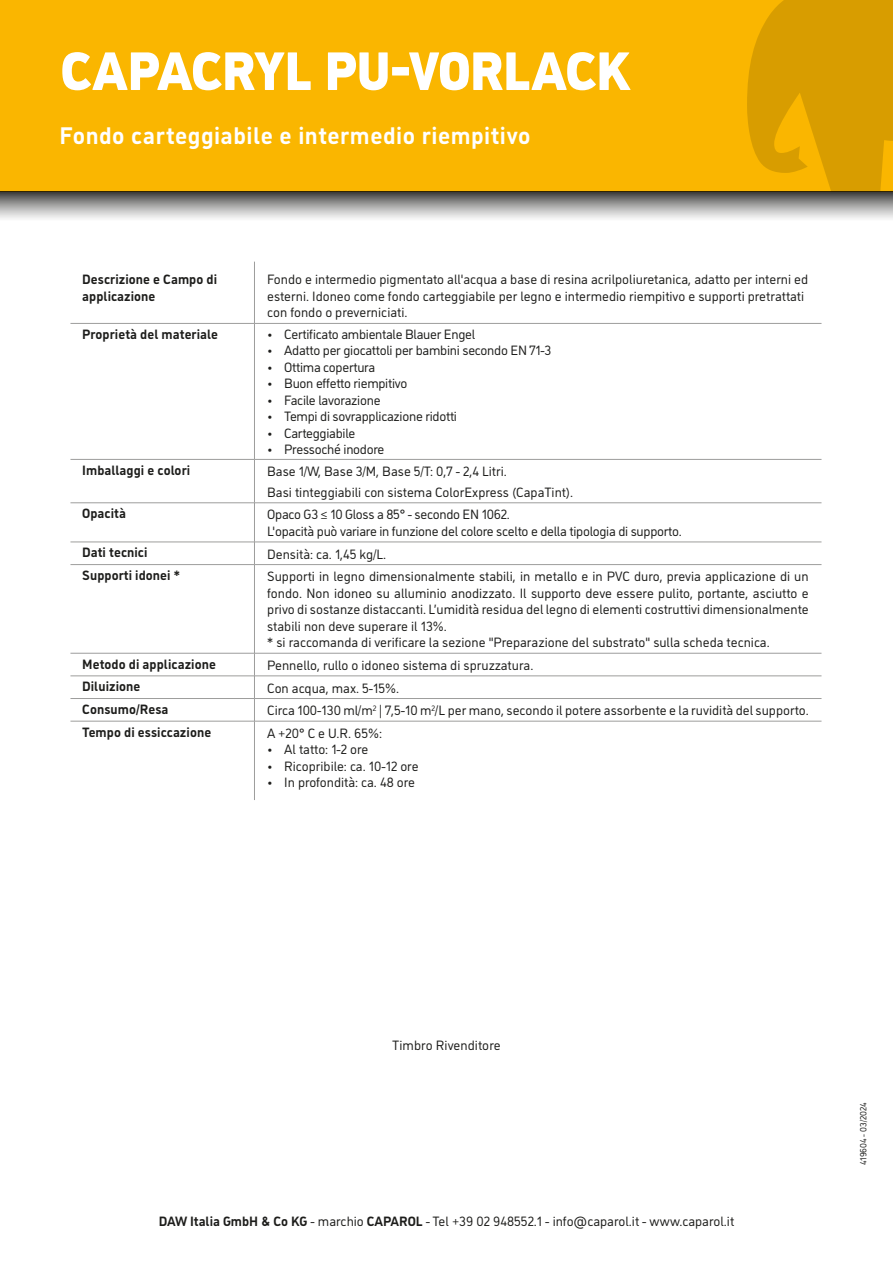
<style>
.page{position:relative;width:893px;height:1263px;background:#fff}
.page>*{position:absolute;margin:0;border:0;box-sizing:border-box;transform-origin:0 0}
.t1{font:900 54px "CAP Elephant";letter-spacing:-.02em;color:#fff}
.t2{font:700 24px "CAP Elephant";letter-spacing:.02em;color:#fff}
.t3{font:13.5px/16.5px "CAP Elephant";color:#1d1d1b}
.t4{font:13.5px/16.5px "CAP Elephant";letter-spacing:-.02em;color:#1d1d1b}
.t5{font:700 13.5px/16.5px "CAP Elephant";letter-spacing:.005em;color:#1d1d1b}
.t6{font:9px "CAP Elephant";color:#1d1d1b}
.s1{font-weight:700}
</style>
<div class="page">
<div style="left:0;top:0;width:893px;height:191px;background:#fab600"></div>
<svg style="left:747px;top:0;width:146px;height:191px"></svg>
<hr style="left:254px;top:261px;width:1px;height:62px;background:#9d9d9c">
<hr style="left:69px;top:323px;width:185px;height:1px;background:#9d9d9c">
<hr style="left:254px;top:323px;width:567px;height:1px;background:#9d9d9c">
<hr style="left:254px;top:323px;width:1px;height:136px;background:#9d9d9c">
<hr style="left:69px;top:459px;width:185px;height:1px;background:#9d9d9c">
<hr style="left:254px;top:459px;width:567px;height:1px;background:#9d9d9c">
<hr style="left:254px;top:459px;width:1px;height:44px;background:#9d9d9c">
<hr style="left:69px;top:502px;width:185px;height:1px;background:#9d9d9c">
<hr style="left:254px;top:502px;width:567px;height:1px;background:#9d9d9c">
<hr style="left:254px;top:503px;width:1px;height:39px;background:#9d9d9c">
<hr style="left:69px;top:542px;width:185px;height:1px;background:#9d9d9c">
<hr style="left:254px;top:542px;width:567px;height:1px;background:#9d9d9c">
<svg style="left:254px;top:543px;width:1px;height:21px"></svg>
<hr style="left:69px;top:564px;width:185px;height:1px;background:#9d9d9c">
<hr style="left:254px;top:564px;width:567px;height:1px;background:#9d9d9c">
<hr style="left:254px;top:565px;width:1px;height:88px;background:#9d9d9c">
<hr style="left:69px;top:653px;width:185px;height:1px;background:#9d9d9c">
<hr style="left:254px;top:653px;width:567px;height:1px;background:#9d9d9c">
<hr style="left:69px;top:676px;width:185px;height:1px;background:#9d9d9c">
<hr style="left:254px;top:676px;width:567px;height:1px;background:#9d9d9c">
<hr style="left:69px;top:698px;width:185px;height:1px;background:#9d9d9c">
<hr style="left:254px;top:698px;width:567px;height:1px;background:#9d9d9c">
<svg style="left:254px;top:653px;width:1px;height:68px"></svg>
<hr style="left:69px;top:721px;width:185px;height:1px;background:#9d9d9c">
<hr style="left:254px;top:721px;width:567px;height:1px;background:#9d9d9c">
<hr style="left:254px;top:721px;width:1px;height:79px;background:#9d9d9c">
<div style="left:60px;top:251px;width:773px;height:561px;border:10px solid #fff;border-radius:8px"></div>
<svg style="left:0;top:191px;width:893px;height:28px;background:#9c9c9a"></svg>
<h1 class="t1" style="left:61px;top:40px;width:572px">CAPACRYL PU-VORLACK</h1>
<h2 class="t2" style="left:60px;top:122px;width:473px">Fondo carteggiabile e intermedio riempitivo</h2>
<p class="t5" style="left:82px;top:271px;width:136px">Descrizione e Campo di applicazione</p>
<p class="t3" style="left:267px;top:271px;width:542px">Fondo e intermedio pigmentato all'acqua a base di resina acrilpoliuretanica, adatto per interni ed esterni. Idoneo come fondo carteggiabile per legno e intermedio riempitivo e supporti pretrattati con fondo o preverniciati.</p>
<p class="t5" style="left:82px;top:326px;width:137px">Proprietà del materiale</p>
<p class="t4" style="left:267px;top:326px;width:210px">• Certificato ambientale Blauer Engel</p>
<p class="t4" style="left:267px;top:342px;width:286px">• Adatto per giocattoli per bambini secondo EN 71-3</p>
<p class="t4" style="left:267px;top:359px;width:110px">• Ottima copertura</p>
<p class="t4" style="left:267px;top:375px;width:142px">• Buon effetto riempitivo</p>
<p class="t4" style="left:267px;top:392px;width:115px">• Facile lavorazione</p>
<p class="t4" style="left:267px;top:408px;width:191px">• Tempi di sovrapplicazione ridotti</p>
<p class="t4" style="left:267px;top:425px;width:90px">• Carteggiabile</p>
<p class="t4" style="left:267px;top:441px;width:119px">• Pressoché inodore</p>
<p class="t5" style="left:82px;top:462px;width:109px">Imballaggi e colori</p>
<p class="t3" style="left:267px;top:461px;width:307px;line-height:20.7px">Base 1/W, Base 3/M, Base 5/T: 0,7 - 2,4 Litri.<br>Basi tinteggiabili con sistema ColorExpress (CapaTint).</p>
<p class="t5" style="left:82px;top:505px;width:45px">Opacità</p>
<p class="t4" style="left:267px;top:506px;width:416px">Opaco G3 ≤ 10 Gloss a 85° - secondo EN 1062.<br>L'opacità può variare in funzione del colore scelto e della tipologia di supporto.</p>
<p class="t5" style="left:82px;top:544px;width:67px">Dati tecnici</p>
<p class="t3" style="left:267px;top:546px;width:121px">Densità: ca. 1,45 kg/L.</p>
<p class="t5" style="left:82px;top:567px;width:99px">Supporti idonei *</p>
<p class="t3" style="left:267px;top:568px;width:543px">Supporti in legno dimensionalmente stabili, in metallo e in PVC duro, previa applicazione di un fondo. Non idoneo su alluminio anodizzato. Il supporto deve essere pulito, portante, asciutto e privo di sostanze distaccanti. L’umidità residua del legno di elementi costruttivi dimensionalmente stabili non deve superare il 13%.<br>* si raccomanda di verificare la sezione "Preparazione del substrato" sulla scheda tecnica.</p>
<p class="t5" style="left:82px;top:656px;width:135px">Metodo di applicazione</p>
<p class="t3" style="left:267px;top:657px;width:268px">Pennello, rullo o idoneo sistema di spruzzatura.</p>
<p class="t5" style="left:82px;top:678px;width:60px">Diluizione</p>
<p class="t3" style="left:267px;top:680px;width:134px">Con acqua, max. 5-15%.</p>
<p class="t5" style="left:82px;top:701px;width:88px">Consumo/Resa</p>
<p class="t3" style="left:267px;top:702px;width:543px">Circa 100-130 ml/m<sup>2</sup> | 7,5-10 m<sup>2</sup>/L per mano, secondo il potere assorbente e la ruvidità del supporto.</p>
<p class="t5" style="left:82px;top:724px;width:130px">Tempo di essiccazione</p>
<p class="t3" style="left:267px;top:725px;width:116px">A +20° C e U.R. 65%:</p>
<p class="t3" style="left:267px;top:741px;width:103px">• Al tatto: 1-2 ore</p>
<p class="t3" style="left:267px;top:758px;width:153px">• Ricopribile: ca. 10-12 ore</p>
<p class="t3" style="left:267px;top:774px;width:149px">• In profondità: ca. 48 ore</p>
<p class="t3" style="left:392px;top:1037px;width:110px">Timbro Rivenditore</p>
<p class="t3" style="left:159px;top:1213px;width:577px"><span class="s1">DAW Italia GmbH &amp; Co KG</span> - marchio <span class="s1">CAPAROL</span> - Tel +39 02 948552.1 - info@caparol.it - www.caparol.it</p>
<p class="t6" style="left:858px;top:1165px;width:64px;rotate:-90deg">419604 - 03/2024</p>
</div>
